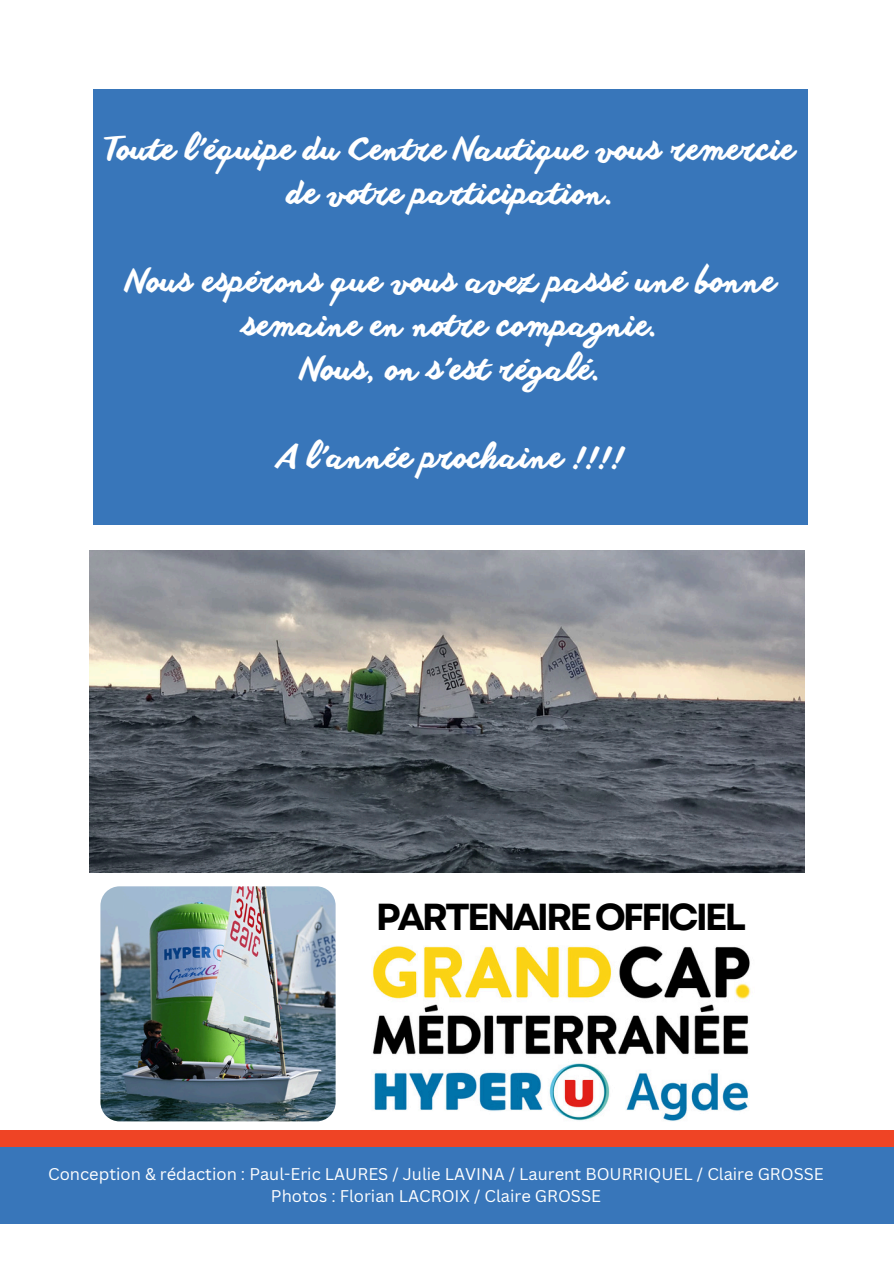
<style>
.page{position:relative;width:894px;height:1264px;background:#fff}
.page>*{position:absolute;margin:0;border:0;box-sizing:border-box;transform-origin:0 0}
.t1{font:700 37.5px "Garet";letter-spacing:-.085em;color:#000}
.t2{font:31.5px/43.8px "Anothershabby";color:#fff;text-align:center}
.t3{font:16.5px "Canva Sans";color:#fff}
</style>
<div class="page">
<div style="left:0;top:1146px;width:893px;height:77px;background:#3876ba"></div>
<div style="left:0;top:1130px;width:893px;height:16px;background:#ef4425"></div>
<div style="left:93px;top:89px;width:715px;height:436px;background:#3876ba"></div>
<img style="left:335px;top:910px;width:416px;height:211px">
<img style="left:100px;top:886px;width:235px;height:235px">
<img style="left:89px;top:551px;width:715px;height:321px">
<h2 class="t2" style="left:107px;top:131px;width:689px">Toute l’équipe du Centre Nautique vous remercie de votre participation.</h2>
<h2 class="t2" style="left:126px;top:263px;width:651px">Nous espérons que vous avez passé une bonne semaine en notre compagnie.<br>Nous, on s’est régalé.</h2>
<h2 class="t2" style="left:277px;top:438px;width:348px">A l’année prochaine !!!!</h2>
<p class="t1" style="left:375px;top:890px;width:372px">PARTENAIREOFFICIEL</p>
<p class="t3" style="left:48px;top:1161px;width:777px">Conception &amp; rédaction : Paul-Eric LAURES / Julie LAVINA / Laurent BOURRIQUEL / Claire GROSSE</p>
<p class="t3" style="left:271px;top:1184px;width:331px">Photos : Florian LACROIX / Claire GROSSE</p>
</div>
